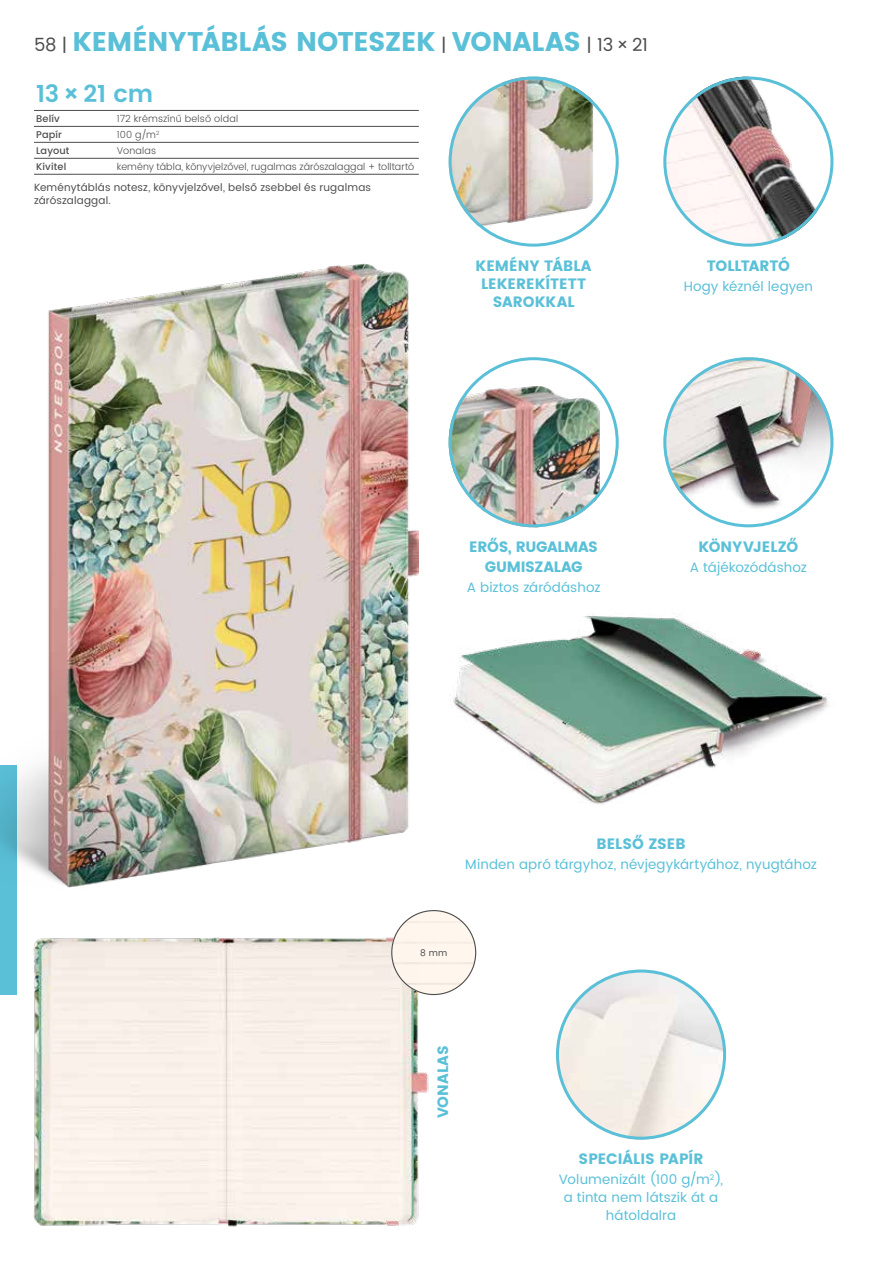
<style>
.page{position:relative;width:893px;height:1263px;background:#fff}
.page>*{position:absolute;margin:0;border:0;box-sizing:border-box;transform-origin:0 0}
.t1{font:700 27px "Poppins";letter-spacing:-.01em;color:#5ac0d8}
.t2{font:600 24px "Poppins";color:#5ac0d8}
.t3{font:700 15px/18px "Poppins";letter-spacing:-.005em;color:#5ac0d8;text-align:center}
.t4{font:13.5px/18px "Poppins";letter-spacing:.01em;color:#5ac0d8;text-align:center}
.t5{font:10.5px/12.6px "Poppins";letter-spacing:.015em;color:#4d4d4f}
.t6{font:300 9.75px "Poppins";letter-spacing:.01em;color:#4d4d4f}
.t7{font:500 9.75px "Poppins";letter-spacing:.02em;color:#4d4d4f}
.t8{font:9px "Poppins";color:#4d4d4f}
.s1{font-weight:400;font-size:18px;color:#4d4d4f}
</style>
<div class="page">
<div style="left:0;top:765px;width:17px;height:230px;background:#5ac0d8"></div>
<img style="left:33px;top:910px;width:418px;height:317px">
<hr style="left:34px;top:110px;width:385px;height:1px;background:#4d4d4f">
<hr style="left:34px;top:126px;width:385px;height:1px;background:#4d4d4f">
<hr style="left:34px;top:142px;width:385px;height:1px;background:#4d4d4f">
<hr style="left:34px;top:158px;width:385px;height:1px;background:#4d4d4f">
<hr style="left:34px;top:174px;width:385px;height:1px;background:#4d4d4f">
<img style="left:391px;top:910px;width:85px;height:85px;border-radius:43px">
<img style="left:0;top:264px;width:419px;height:624px">
<img style="left:556px;top:969px;width:170px;height:171px;border-radius:85px">
<img style="left:449px;top:77px;width:159px;height:170px">
<img style="left:449px;top:386px;width:165px;height:141px">
<img style="left:453px;top:613px;width:377px;height:191px">
<img style="left:663px;top:357px;width:170px;height:170px;border-radius:85px">
<img style="left:663px;top:77px;width:170px;height:170px;border-radius:85px">
<h1 class="t1" style="left:34px;top:26px;width:615px"><span class="s1">58 |</span> KEMÉNYTÁBLÁS NOTESZEK <span class="s1">|</span> VONALAS <span class="s1">| 13 × 21</span></h1>
<h2 class="t2" style="left:36px;top:75px;width:119px">13 × 21 cm</h2>
<p class="t7" style="left:36px;top:111px;width:25px">Belív</p>
<p class="t6" style="left:117px;top:112px;width:123px">172 krémszínű belső oldal</p>
<p class="t7" style="left:36px;top:127px;width:27px">Papír</p>
<p class="t6" style="left:117px;top:127px;width:44px">100 g/m<sup>2</sup></p>
<p class="t7" style="left:36px;top:143px;width:35px">Layout</p>
<p class="t6" style="left:117px;top:143px;width:41px">Vonalas</p>
<p class="t7" style="left:36px;top:159px;width:32px">Kivitel</p>
<p class="t6" style="left:117px;top:159px;width:299px">kemény tábla, könyvjelzővel, rugalmas zárószalaggal + tolltartó</p>
<p class="t5" style="left:34px;top:181px;width:339px">Keménytáblás notesz, könyvjelzővel, belső zsebbel és rugalmas zárószalaggal.</p>
<p class="t3" style="left:476px;top:257px;width:118px">KEMÉNY TÁBLA<br>LEKEREKÍTETT<br>SAROKKAL</p>
<p class="t3" style="left:707px;top:257px;width:85px">TOLLTARTÓ</p>
<p class="t4" style="left:684px;top:278px;width:131px">Hogy kéznél legyen</p>
<p class="t3" style="left:469px;top:536px;width:130px;line-height:20.1px">ERŐS, RUGALMAS<br>GUMISZALAG</p>
<p class="t4" style="left:467px;top:578px;width:135px">A biztos záródáshoz</p>
<p class="t3" style="left:698px;top:537px;width:101px">KÖNYVJELZŐ</p>
<p class="t4" style="left:690px;top:558px;width:119px">A tájékozódáshoz</p>
<p class="t3" style="left:596px;top:835px;width:91px">BELSŐ ZSEB</p>
<p class="t4" style="left:465px;top:856px;width:353px">Minden apró tárgyhoz, névjegykártyához, nyugtához</p>
<p class="t8" style="left:420px;top:946px;width:28px">8 mm</p>
<p class="t3" style="left:434px;top:1118px;width:74px;rotate:-90deg">VONALAS</p>
<p class="t3" style="left:579px;top:1150px;width:126px">SPECIÁLIS PAPÍR</p>
<p class="t4" style="left:559px;top:1171px;width:166px">Volumenizált (100 g/m<sup>2</sup>), a tinta nem látszik át a hátoldalra</p>
</div>
